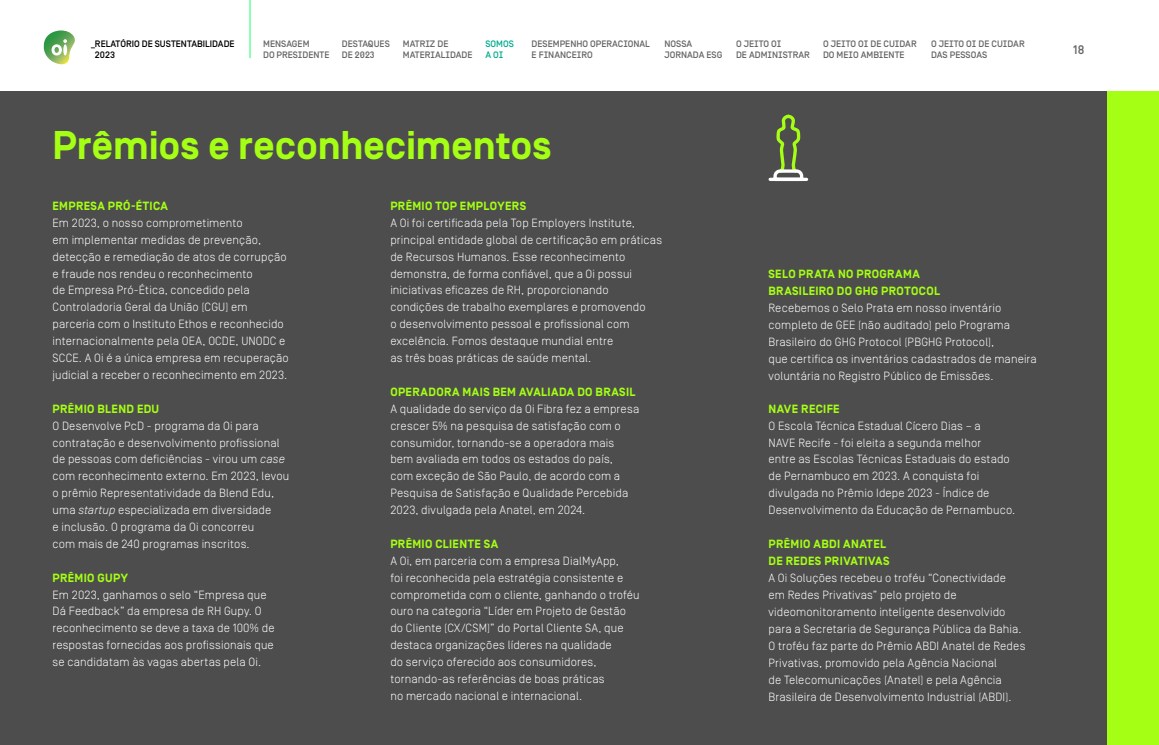
<style>
.page{position:relative;width:1159px;height:745px;background:#fff}
.page>*{position:absolute;margin:0;border:0;box-sizing:border-box;transform-origin:0 0}
.B_____1__Título{font:700 40px "Simplon BP";letter-spacing:-.005em;color:#a5ff14}
.t1{font:500 12.38px "Simplon BP";color:#666}
.G_____Texto_corrido{font:300 11.88px/16.9px "Simplon BP";letter-spacing:.01em;color:#fff}
.C_____1_1_Subtítulo{font:700 11.88px/17.5px "Simplon BP";letter-spacing:.03em;color:#a5ff14}
.t2{font:9.38px/11.2px "Simplon Oi Headline";color:#666}
.t3{font:500 9.38px/11.2px "Simplon BP";color:#000}
.t4{font:9.38px/11.2px "Simplon Oi Headline";color:#00ab8e}
.s1{font-style:italic}
</style>
<div class="page">
<div style="left:1107px;top:92px;width:52px;height:652px;background:#a5ff14"></div>
<div style="left:0;top:92px;width:1107px;height:652px;background:#4d4d4d"></div>
<svg style="left:768px;top:114px;width:41px;height:68px"></svg>
<svg style="left:44px;top:30px;width:31px;height:34px"></svg>
<hr style="left:249px;top:0;width:2px;height:58px;background:#4bff88">
<p class="t3" style="left:95px;top:38px;width:141px;text-indent:-4px">_RELATÓRIO DE SUSTENTABILIDADE<br>2023</p>
<p class="t2" style="left:263px;top:38px;width:68px">MENSAGEM<br>DO PRESIDENTE</p>
<p class="t2" style="left:342px;top:38px;width:50px">DESTAQUES<br>DE 2023</p>
<p class="t2" style="left:403px;top:38px;width:71px">MATRIZ DE<br>MATERIALIDADE</p>
<p class="t4" style="left:485px;top:38px;width:30px">SOMOS<br>A OI</p>
<p class="t2" style="left:531px;top:38px;width:120px">DESEMPENHO OPERACIONAL<br>E FINANCEIRO</p>
<p class="t2" style="left:664px;top:38px;width:59px">NOSSA<br>JORNADA ESG</p>
<p class="t2" style="left:736px;top:38px;width:75px">O JEITO OI<br>DE ADMINISTRAR</p>
<p class="t2" style="left:823px;top:38px;width:95px">O JEITO OI DE CUIDAR<br>DO MEIO AMBIENTE</p>
<p class="t2" style="left:931px;top:38px;width:95px">O JEITO OI DE CUIDAR<br>DAS PESSOAS</p>
<p class="t1" style="left:1073px;top:42px;width:13px">18</p>
<h1 class="B_____1__Título" style="left:52px;top:122px;width:500px">Prêmios e reconhecimentos</h1>
<h2 class="C_____1_1_Subtítulo" style="left:52px;top:197px;width:117px">EMPRESA PRÓ-ÉTICA</h2>
<p class="G_____Texto_corrido" style="left:52px;top:214px;width:238px">Em 2023, o nosso comprometimento<br>em implementar medidas de prevenção, detecção e remediação de atos de corrupção e fraude nos rendeu o reconhecimento<br>de Empresa Pró-Ética, concedido pela Controladoria Geral da União (CGU) em parceria com o Instituto Ethos e reconhecido internacionalmente pela OEA, OCDE, UNODC e SCCE. A Oi é a única empresa em recuperação judicial a receber o reconhecimento em 2023.</p>
<h2 class="C_____1_1_Subtítulo" style="left:52px;top:400px;width:108px">PRÊMIO BLEND EDU</h2>
<p class="G_____Texto_corrido" style="left:52px;top:416px;width:238px">O Desenvolve PcD - programa da Oi para contratação e desenvolvimento profissional de pessoas com deficiências - virou um <span class="s1">case </span>com reconhecimento externo. Em 2023, levou o prêmio Representatividade da Blend Edu, uma <span class="s1">startup</span> especializada em diversidade<br>e inclusão. O programa da Oi concorreu<br>com mais de 240 programas inscritos.</p>
<h2 class="C_____1_1_Subtítulo" style="left:52px;top:569px;width:77px">PRÊMIO GUPY</h2>
<p class="G_____Texto_corrido" style="left:52px;top:585px;width:224px">Em 2023, ganhamos o selo “Empresa que Dá Feedback” da empresa de RH Gupy. O reconhecimento se deve a taxa de 100% de respostas fornecidas aos profissionais que se candidatam às vagas abertas pela Oi.</p>
<h2 class="C_____1_1_Subtítulo" style="left:390px;top:197px;width:137px">PRÊMIO TOP EMPLOYERS</h2>
<p class="G_____Texto_corrido" style="left:390px;top:214px;width:273px">A Oi foi certificada pela Top Employers Institute, principal entidade global de certificação em práticas de Recursos Humanos. Esse reconhecimento demonstra, de forma confiável, que a Oi possui iniciativas eficazes de RH, proporcionando condições de trabalho exemplares e promovendo<br>o desenvolvimento pessoal e profissional com excelência. Fomos destaque mundial entre<br>as três boas práticas de saúde mental.</p>
<h2 class="C_____1_1_Subtítulo" style="left:390px;top:383px;width:246px">OPERADORA MAIS BEM AVALIADA DO BRASIL</h2>
<p class="G_____Texto_corrido" style="left:390px;top:400px;width:250px">A qualidade do serviço da Oi Fibra fez a empresa crescer 5% na pesquisa de satisfação com o consumidor, tornando-se a operadora mais bem avaliada em todos os estados do país,<br>com exceção de São Paulo, de acordo com a Pesquisa de Satisfação e Qualidade Percebida 2023, divulgada pela Anatel, em 2024.</p>
<h2 class="C_____1_1_Subtítulo" style="left:390px;top:535px;width:109px">PRÊMIO CLIENTE SA</h2>
<p class="G_____Texto_corrido" style="left:390px;top:551px;width:251px">A Oi, em parceria com a empresa DialMyApp,<br>foi reconhecida pela estratégia consistente e comprometida com o cliente, ganhando o troféu ouro na categoria “Líder em Projeto de Gestão do Cliente (CX/CSM)” do Portal Cliente SA, que destaca organizações líderes na qualidade<br>do serviço oferecido aos consumidores, tornando-as referências de boas práticas<br>no mercado nacional e internacional.</p>
<h2 class="C_____1_1_Subtítulo" style="left:768px;top:265px;width:173px">SELO PRATA NO PROGRAMA<br>BRASILEIRO DO GHG PROTOCOL</h2>
<p class="G_____Texto_corrido" style="left:768px;top:299px;width:270px">Recebemos o Selo Prata em nosso inventário completo de GEE (não auditado) pelo Programa Brasileiro do GHG Protocol (PBGHG Protocol),<br>que certifica os inventários cadastrados de maneira voluntária no Registro Público de Emissões.</p>
<h2 class="C_____1_1_Subtítulo" style="left:768px;top:400px;width:73px">NAVE RECIFE</h2>
<p class="G_____Texto_corrido" style="left:768px;top:416px;width:248px">O Escola Técnica Estadual Cícero Dias – a<br>NAVE Recife - foi eleita a segunda melhor<br>entre as Escolas Técnicas Estaduais do estado de Pernambuco em 2023. A conquista foi divulgada no Prêmio Idepe 2023 - Índice de Desenvolvimento da Educação de Pernambuco.</p>
<h2 class="C_____1_1_Subtítulo" style="left:768px;top:535px;width:122px">PRÊMIO ABDI ANATEL<br>DE REDES PRIVATIVAS</h2>
<p class="G_____Texto_corrido" style="left:768px;top:569px;width:258px">A Oi Soluções recebeu o troféu “Conectividade em Redes Privativas” pelo projeto de videomonitoramento inteligente desenvolvido para a Secretaria de Segurança Pública da Bahia.<br>O troféu faz parte do Prêmio ABDI Anatel de Redes Privativas, promovido pela Agência Nacional<br>de Telecomunicações (Anatel) e pela Agência Brasileira de Desenvolvimento Industrial (ABDI).</p>
</div>
